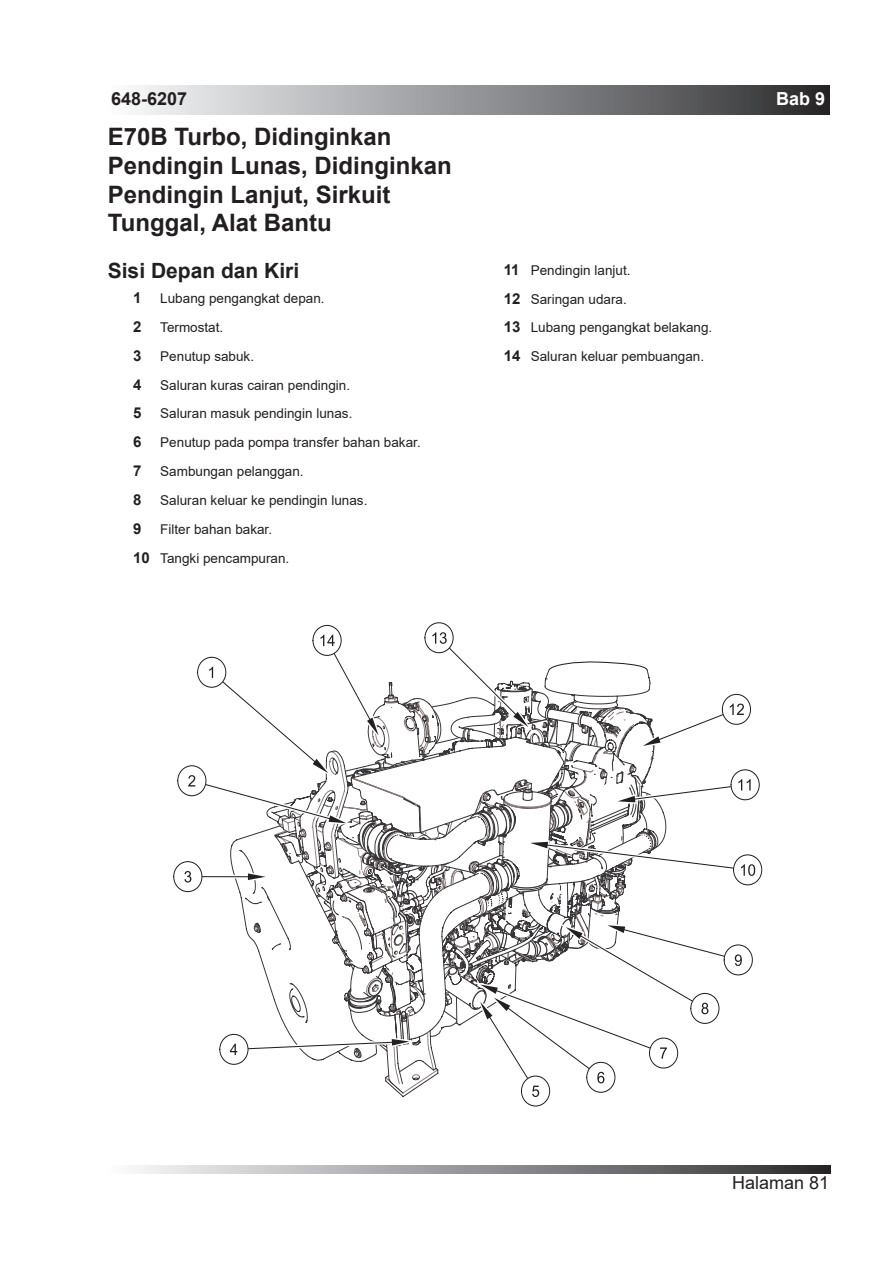
<style>
.page{position:relative;width:893px;height:1263px;background:#fff}
.page>*{position:absolute;margin:0;border:0;box-sizing:border-box;transform-origin:0 0}
.t1{font:700 24px/28.8px "Arial";color:#231f20}
.t2{font:700 21px "Arial";color:#231f20}
.t3{font:18px "Arial";color:#231f20}
.t4{font:700 18px "Arial";color:#231f20}
.t5{font:700 18px "Arial";color:#fff}
.t6{font:13.5px/29px "Arial";color:#231f20}
.s1{font-weight:700;font-size:15px}
</style>
<div class="page">
<div style="left:106px;top:85px;width:723px;height:29px;background:linear-gradient(to right,#fcfdff,#2d2e30)"></div>
<svg style="left:136px;top:1165px;width:694px;height:8px;background:#909193"></svg>
<svg style="left:177px;top:765px;width:29px;height:31px"></svg>
<svg style="left:173px;top:861px;width:29px;height:31px"></svg>
<svg style="left:521px;top:1075px;width:29px;height:31px"></svg>
<svg style="left:733px;top:854px;width:29px;height:31px"></svg>
<svg style="left:731px;top:769px;width:29px;height:31px"></svg>
<svg style="left:424px;top:622px;width:30px;height:31px"></svg>
<svg style="left:312px;top:625px;width:30px;height:31px"></svg>
<svg style="left:184px;top:632px;width:571px;height:466px"></svg>
<h3 class="t4" style="left:111px;top:86px;width:78px">648-6207</h3>
<h3 class="t5" style="left:776px;top:86px;width:51px">Bab 9</h3>
<h1 class="t1" style="left:108px;top:122px;width:346px">E70B Turbo, Didinginkan<br>Pendingin Lunas, Didinginkan<br>Pendingin Lanjut, Sirkuit<br>Tunggal, Alat Bantu</h1>
<h2 class="t2" style="left:108px;top:256px;width:193px">Sisi Depan dan Kiri</h2>
<p class="t6" style="left:133px;top:283px;width:289px"><span class="s1">1</span> Lubang pengangkat depan.<br><span class="s1">2</span> Termostat.<br><span class="s1">3</span> Penutup sabuk.<br><span class="s1">4</span> Saluran kuras cairan pendingin.<br><span class="s1">5</span> Saluran masuk pendingin lunas.<br><span class="s1">6</span> Penutup pada pompa transfer bahan bakar.<br><span class="s1">7</span> Sambungan pelanggan.<br><span class="s1">8</span> Saluran keluar ke pendingin lunas.<br><span class="s1">9</span> Filter bahan bakar.<br><span class="s1">10</span> Tangki pencampuran.</p>
<p class="t6" style="left:504px;top:255px;width:210px"><span class="s1">11</span> Pendingin lanjut.<br><span class="s1">12</span> Saringan udara.<br><span class="s1">13</span> Lubang pengangkat belakang.<br><span class="s1">14</span> Saluran keluar pembuangan.</p>
<h3 class="t3" style="left:732px;top:1170px;width:99px">Halaman 81</h3>
</div>
